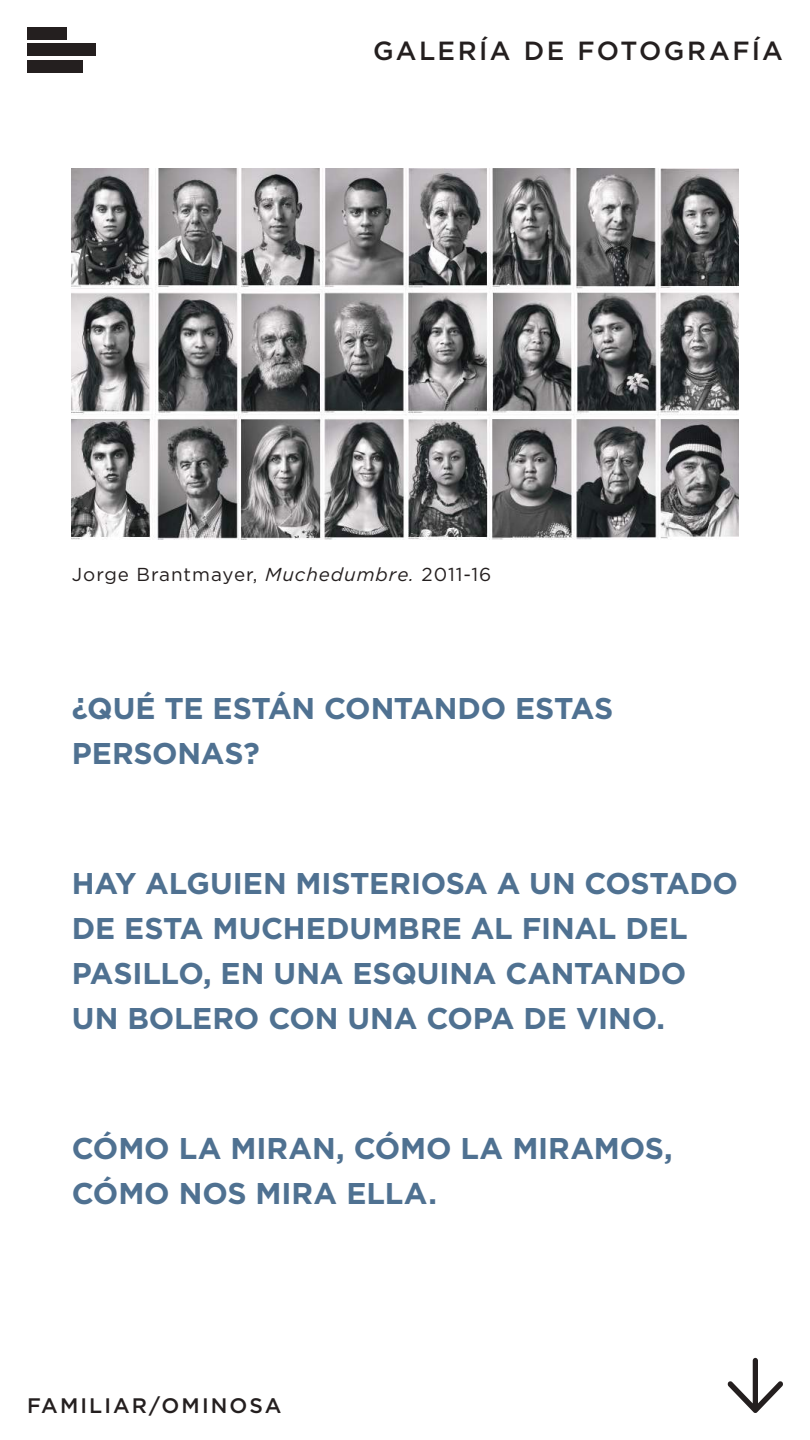
<style>
.page{position:relative;width:810px;height:1440px;background:#fff}
.page>*{position:absolute;margin:0;border:0;box-sizing:border-box;transform-origin:0 0}
.t1{font:700 30px/45px "Gotham";letter-spacing:-.005em;color:#4f7191}
.t2{font:500 26.25px "Gotham";letter-spacing:.09em;color:#241f1f}
.t3{font:500 21px "Gotham";letter-spacing:.1em;color:#241f1f}
.t4{font:18.75px "Gotham";letter-spacing:.05em;color:#241f1f}
.s1{font-style:italic}
</style>
<div class="page">
<div style="left:27px;top:27px;width:39px;height:12px;background:#241f1f"></div>
<div style="left:27px;top:44px;width:68px;height:12px;background:#241f1f"></div>
<div style="left:27px;top:60px;width:55px;height:13px;background:#241f1f"></div>
<svg style="left:727px;top:1358px;width:56px;height:55px"></svg>
<img style="left:72px;top:168px;width:666px;height:371px">
<p class="t2" style="left:373px;top:33px;width:411px">GALERÍA DE FOTOGRAFÍA</p>
<p class="t4" style="left:72px;top:563px;width:421px">Jorge Brantmayer, <span class="s1">Muchedumbre.</span> 2011-16</p>
<p class="t1" style="left:72px;top:686px;width:543px">¿QUÉ TE ESTÁN CONTANDO ESTAS<br>PERSONAS?</p>
<p class="t1" style="left:72px;top:861px;width:668px">HAY ALGUIEN MISTERIOSA A UN COSTADO<br>DE ESTA MUCHEDUMBRE AL FINAL DEL<br>PASILLO, EN UNA ESQUINA CANTANDO<br>UN BOLERO CON UNA COPA DE VINO.</p>
<p class="t1" style="left:72px;top:1126px;width:602px">CÓMO LA MIRAN, CÓMO LA MIRAMOS,<br>CÓMO NOS MIRA ELLA.</p>
<p class="t3" style="left:27px;top:1392px;width:256px">FAMILIAR/OMINOSA</p>
</div>
